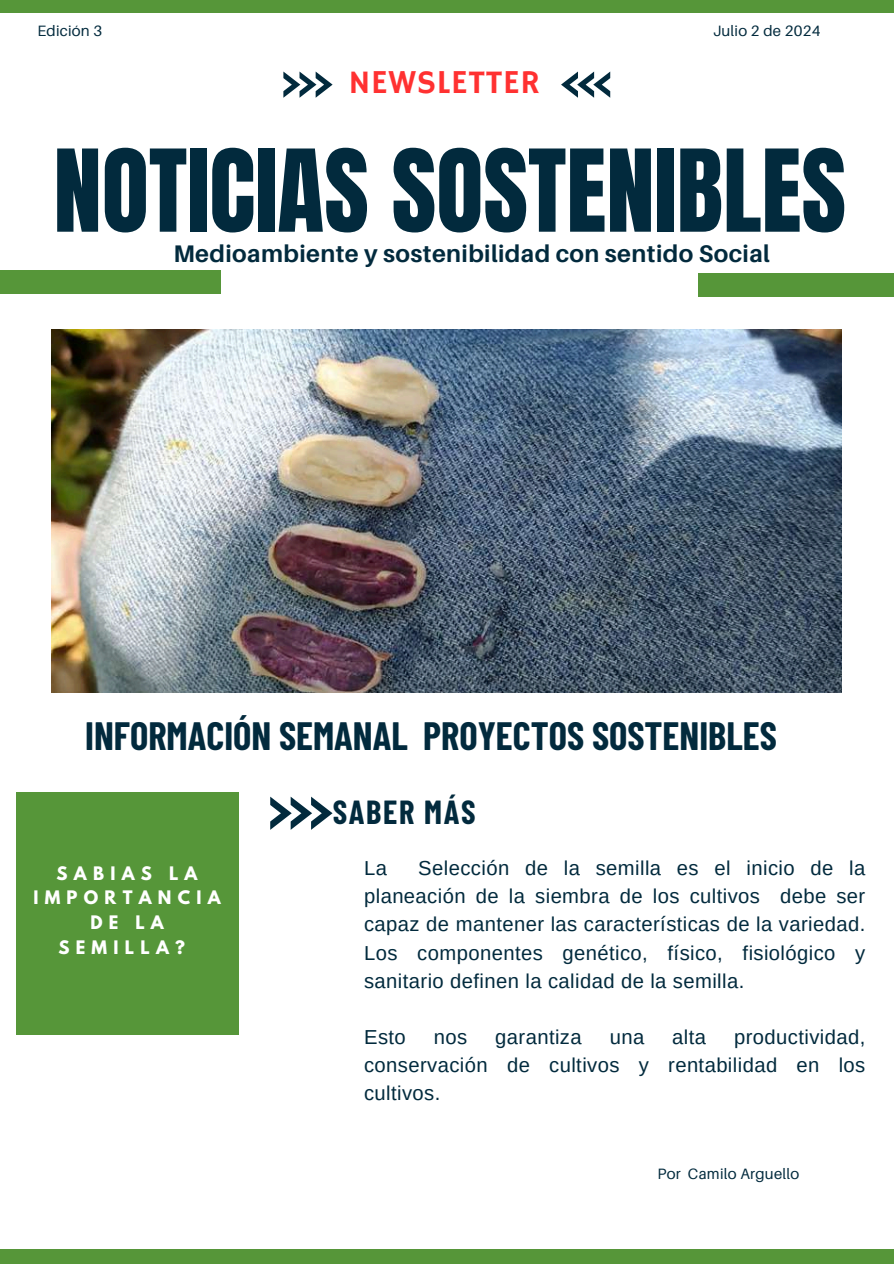
<style>
.page{position:relative;width:894px;height:1264px;background:#fff}
.page>*{position:absolute;margin:0;border:0;box-sizing:border-box;transform-origin:0 0}
.t1{font:96.9px "Anton";color:#022a3d}
.t2{font:700 38.55px "Barlow Condensed";color:#022a3d}
.t3{font:33.3px "Hammersmith One";letter-spacing:.02em;color:#ff3131}
.t4{font:700 32.55px "Barlow Condensed";letter-spacing:.05em;color:#022a3d}
.t5{font:700 24px "Aileron";letter-spacing:.015em;color:#022a3d}
.t6{font:20.25px/28.2px "Arimo";letter-spacing:.02em;color:#022a3d;text-align:justify}
.t7{font:700 16.5px "League Spartan";letter-spacing:.38em;color:#fff}
.t8{font:15px "Aileron";letter-spacing:.015em;color:#022a3d}
</style>
<div class="page">
<div style="left:0;top:270px;width:220px;height:23px;background:#569639"></div>
<div style="left:698px;top:273px;width:195px;height:23px;background:#569639"></div>
<svg style="left:270px;top:796px;width:62px;height:33px"></svg>
<svg style="left:283px;top:72px;width:49px;height:25px"></svg>
<svg style="left:561px;top:72px;width:49px;height:25px"></svg>
<div style="left:0;top:0;width:893px;height:12px;background:#569639"></div>
<div style="left:0;top:1249px;width:893px;height:14px;background:#569639"></div>
<div style="left:16px;top:791px;width:222px;height:243px;background:#569639"></div>
<img style="left:52px;top:330px;width:789px;height:362px">
<p class="t8" style="left:37px;top:21px;width:66px">Edición 3</p>
<h3 class="t3" style="left:348px;top:63px;width:193px">NEWSLETTER</h3>
<p class="t8" style="left:712px;top:21px;width:109px">Julio 2 de 2024</p>
<h1 class="t1" style="left:53px;top:121px;width:793px">NOTICIAS SOSTENIBLES</h1>
<p class="t5" style="left:173px;top:239px;width:598px">Medioambiente y sostenibilidad con sentido Social</p>
<h2 class="t2" style="left:85px;top:711px;width:693px">INFORMACIÓN SEMANAL PROYECTOS SOSTENIBLES</h2>
<p class="t7" style="left:57px;top:864px;width:142px">SABIAS LA</p>
<p class="t7" style="left:33px;top:889px;width:189px">IMPORTANCIA</p>
<p class="t7" style="left:90px;top:914px;width:75px">DE LA</p>
<p class="t7" style="left:58px;top:939px;width:128px">SEMILLA?</p>
<h3 class="t4" style="left:332px;top:791px;width:144px">SABER MÁS</h3>
<p class="t6" style="left:364px;top:854px;width:24px">La</p>
<p class="t6" style="left:364px;top:854px;width:502px;text-indent:54px">Selección de la semilla es el inicio de la planeación de la siembra de los cultivos debe ser capaz de mantener las características de la variedad.<br>Los componentes genético, físico, fisiológico y sanitario definen la calidad de la semilla.</p>
<p class="t6" style="left:364px;top:1022px;width:502px;text-indent:370px">productividad, conservación de cultivos y rentabilidad en los cultivos.</p>
<p class="t6" style="left:364px;top:1022px;width:43px">Esto</p>
<p class="t6" style="left:433px;top:1022px;width:35px">nos</p>
<p class="t6" style="left:495px;top:1022px;width:88px">garantiza</p>
<p class="t6" style="left:609px;top:1022px;width:36px">una</p>
<p class="t6" style="left:672px;top:1022px;width:35px">alta</p>
<p class="t8" style="left:657px;top:1163px;width:143px">Por Camilo Arguello</p>
</div>
